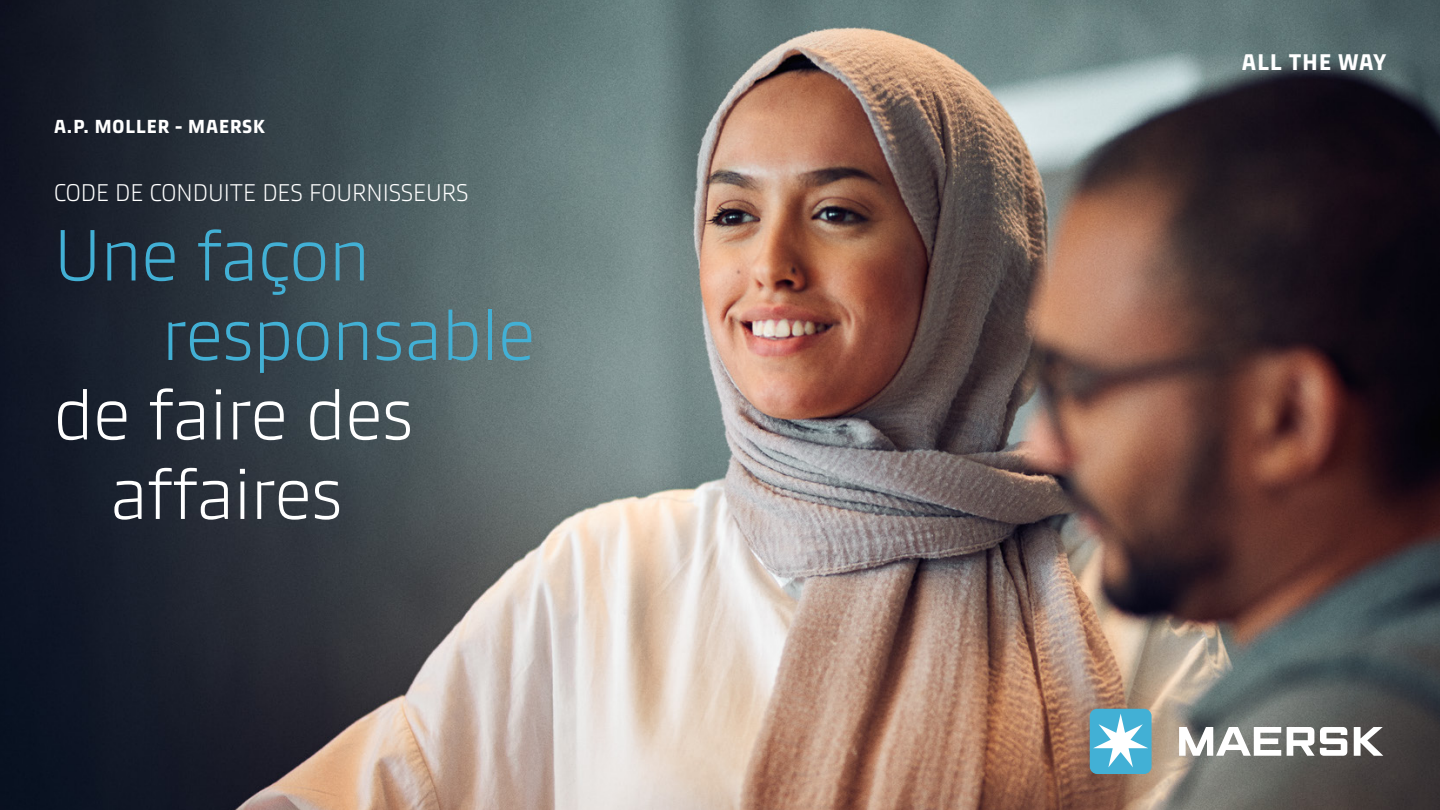
<style>
.page{position:relative;width:1440px;height:810px;background:#fff}
.page>*{position:absolute;margin:0;border:0;box-sizing:border-box;transform-origin:0 0}
.t1{font:300 72px/79.5px "Maersk Headline";color:#42b0d5}
.t2{font:300 72px/79.5px "Maersk Headline";color:#fff;text-align:center}
.t3{font:300 24px "Maersk Headline";color:#fff}
.t4{font:700 22.5px "Maersk Headline";letter-spacing:.05em;color:#fff}
.t5{font:700 18.75px "Maersk Headline";letter-spacing:.05em;color:#fff}
</style>
<div class="page">
<img style="left:0;top:0;width:1440px;height:810px">
<svg style="left:1179px;top:727px;width:102px;height:29px"></svg>
<svg style="left:1287px;top:727px;width:60px;height:29px"></svg>
<svg style="left:1354px;top:727px;width:29px;height:29px"></svg>
<div style="left:1090px;top:709px;width:62px;height:65px;background:#42b0d5;border-radius:7px"></div>
<svg style="left:1093px;top:714px;width:55px;height:53px"></svg>
<p class="t5" style="left:54px;top:112px;width:212px">A.P. MOLLER - MAERSK</p>
<p class="t3" style="left:54px;top:174px;width:416px">CODE DE CONDUITE DES FOURNISSEURS</p>
<h1 class="t1" style="left:162px;top:207px;width:375px;text-indent:-108px">Une façon responsable</h1>
<h1 class="t2" style="left:54px;top:366px;width:361px">de faire des affaires</h1>
<p class="t4" style="left:1242px;top:44px;width:146px">ALL THE WAY</p>
</div>
